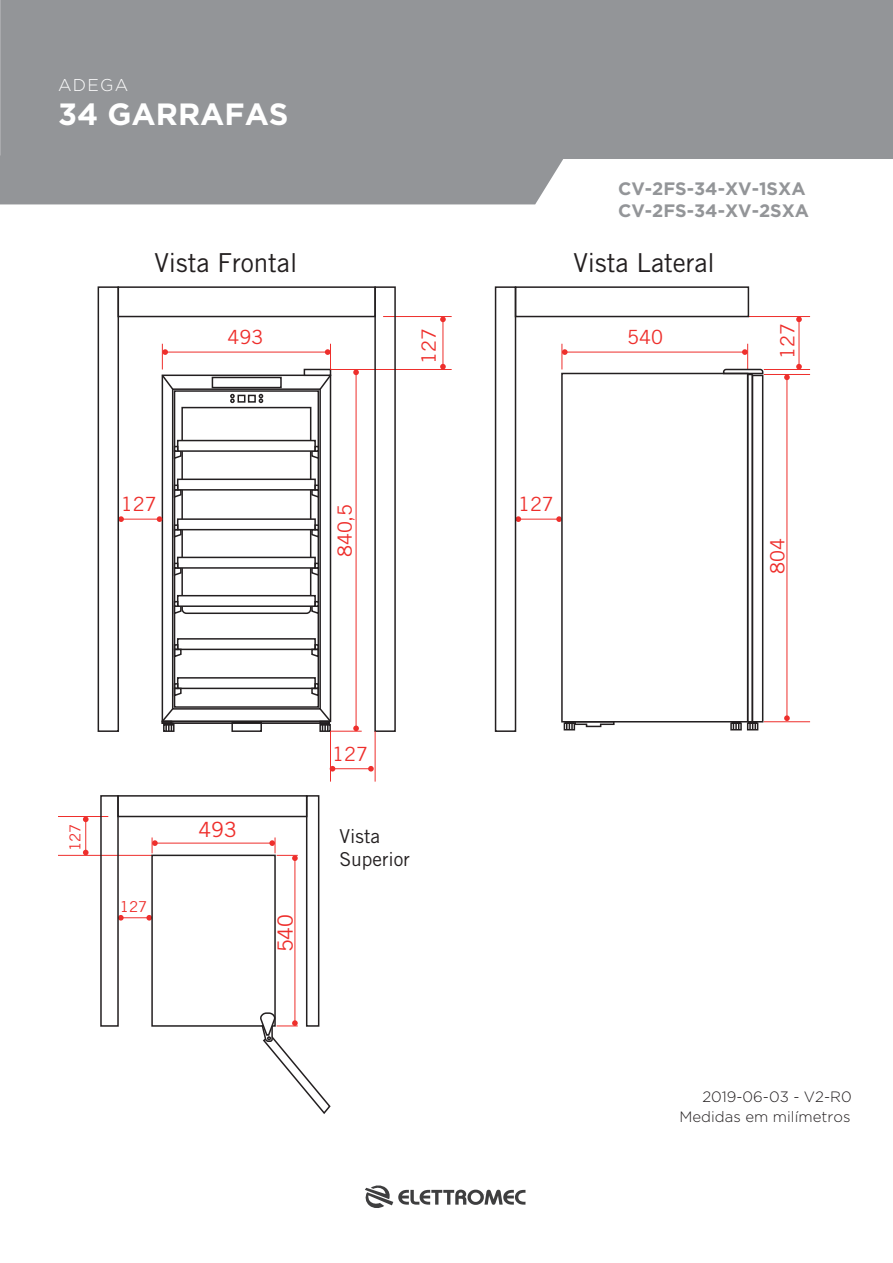
<style>
.page{position:relative;width:893px;height:1263px;background:#fff}
.page>*{position:absolute;margin:0;border:0;box-sizing:border-box;transform-origin:0 0}
.t1{font:700 30.75px "Gotham";color:#fff}
.t2{font:26.1px "Trade Gothic LT Std";color:#231f20}
.t3{font:21px "Trade Gothic LT Std";color:#ee2f2c}
.t4{font:19.65px "Trade Gothic LT Std";color:#ee2f2c}
.t5{font:19.2px/23px "Trade Gothic LT Std";color:#231f20}
.t6{font:700 18px/21.6px "Gotham";color:#939598}
.t7{font:300 17.1px "Gotham";letter-spacing:.075em;color:#fff}
.t8{font:300 15px/19.8px "Gotham";color:#231f20;text-align:right}
.t9{font:15px "Trade Gothic LT Std";color:#ee2f2c}
</style>
<div class="page">
<svg style="left:0;top:0;width:893px;height:204px;background:#9c9da0"></svg>
<svg style="left:365px;top:1185px;width:160px;height:23px"></svg>
<div style="left:162px;top:721px;width:168px;height:3px;border:2px solid #231f20"></div>
<div style="left:163px;top:724px;width:12px;height:8px;border:2px solid #231f20"></div>
<div style="left:319px;top:724px;width:12px;height:8px;border:2px solid #231f20"></div>
<svg style="left:161px;top:707px;width:14px;height:24px"></svg>
<svg style="left:318px;top:707px;width:15px;height:24px"></svg>
<div style="left:177px;top:677px;width:139px;height:12px;border:2px solid #231f20"></div>
<svg style="left:173px;top:683px;width:10px;height:14px"></svg>
<svg style="left:310px;top:683px;width:10px;height:14px"></svg>
<div style="left:177px;top:638px;width:139px;height:12px;border:2px solid #231f20"></div>
<svg style="left:173px;top:644px;width:10px;height:14px"></svg>
<svg style="left:310px;top:644px;width:10px;height:14px"></svg>
<div style="left:231px;top:721px;width:31px;height:11px;border:2px solid #231f20"></div>
<hr style="left:356px;top:372px;width:1px;height:356px;background:#ee2f2c">
<svg style="left:353px;top:725px;width:6px;height:6px"></svg>
<svg style="left:353px;top:370px;width:6px;height:5px"></svg>
<hr style="left:443px;top:319px;width:1px;height:48px;background:#ee2f2c">
<svg style="left:440px;top:364px;width:6px;height:5px"></svg>
<svg style="left:440px;top:317px;width:6px;height:5px"></svg>
<hr style="left:121px;top:519px;width:39px;height:1px;background:#ee2f2c">
<svg style="left:119px;top:516px;width:5px;height:6px"></svg>
<svg style="left:157px;top:344px;width:175px;height:271px"></svg>
<hr style="left:748px;top:316px;width:62px;height:1px;background:#ee2f2c">
<hr style="left:764px;top:369px;width:46px;height:1px;background:#ee2f2c">
<hr style="left:764px;top:374px;width:46px;height:1px;background:#ee2f2c">
<hr style="left:764px;top:721px;width:46px;height:1px;background:#ee2f2c">
<hr style="left:565px;top:352px;width:180px;height:1px;background:#ee2f2c">
<svg style="left:562px;top:344px;width:6px;height:25px"></svg>
<hr style="left:518px;top:519px;width:41px;height:1px;background:#ee2f2c">
<svg style="left:516px;top:516px;width:5px;height:6px"></svg>
<svg style="left:556px;top:516px;width:5px;height:6px"></svg>
<svg style="left:119px;top:915px;width:32px;height:5px"></svg>
<hr style="left:155px;top:843px;width:117px;height:1px;background:#ee2f2c">
<hr style="left:332px;top:768px;width:39px;height:1px;background:#ee2f2c">
<svg style="left:331px;top:766px;width:4px;height:5px"></svg>
<svg style="left:368px;top:766px;width:6px;height:5px"></svg>
<hr style="left:799px;top:319px;width:1px;height:48px;background:#ee2f2c">
<svg style="left:796px;top:364px;width:6px;height:5px"></svg>
<svg style="left:796px;top:317px;width:6px;height:5px"></svg>
<hr style="left:787px;top:377px;width:1px;height:341px;background:#ee2f2c">
<svg style="left:784px;top:715px;width:6px;height:6px"></svg>
<svg style="left:784px;top:375px;width:6px;height:5px"></svg>
<hr style="left:330px;top:369px;width:122px;height:1px;background:#ee2f2c">
<hr style="left:330px;top:731px;width:32px;height:1px;background:#ee2f2c">
<hr style="left:383px;top:316px;width:69px;height:1px;background:#ee2f2c">
<hr style="left:85px;top:819px;width:1px;height:34px;background:#ee2f2c">
<svg style="left:83px;top:850px;width:6px;height:5px"></svg>
<svg style="left:83px;top:817px;width:6px;height:5px"></svg>
<hr style="left:295px;top:858px;width:1px;height:165px;background:#ee2f2c">
<hr style="left:58px;top:855px;width:94px;height:1px;background:#ee2f2c">
<hr style="left:58px;top:816px;width:50px;height:1px;background:#ee2f2c">
<div style="left:98px;top:286px;width:21px;height:446px;border:2px solid #231f20"></div>
<div style="left:374px;top:286px;width:22px;height:446px;border:2px solid #231f20"></div>
<div style="left:118px;top:286px;width:258px;height:31px;border:2px solid #231f20"></div>
<div style="left:100px;top:795px;width:19px;height:232px;border:2px solid #231f20"></div>
<div style="left:306px;top:795px;width:13px;height:232px;border:2px solid #231f20"></div>
<div style="left:117px;top:795px;width:190px;height:22px;border:2px solid #231f20"></div>
<div style="left:495px;top:286px;width:21px;height:446px;border:2px solid #231f20"></div>
<div style="left:515px;top:286px;width:234px;height:31px;border:2px solid #231f20"></div>
<hr style="left:330px;top:731px;width:1px;height:51px;background:#ee2f2c">
<hr style="left:375px;top:731px;width:1px;height:51px;background:#ee2f2c">
<div style="left:561px;top:373px;width:187px;height:349px;border:2px solid #231f20"></div>
<div style="left:564px;top:722px;width:11px;height:8px;border:2px solid #231f20"></div>
<svg style="left:565px;top:720px;width:50px;height:10px"></svg>
<div style="left:730px;top:722px;width:12px;height:8px;border:2px solid #231f20"></div>
<svg style="left:731px;top:721px;width:10px;height:9px"></svg>
<div style="left:747px;top:722px;width:11px;height:8px;border:2px solid #231f20"></div>
<svg style="left:748px;top:722px;width:9px;height:8px"></svg>
<div style="left:747px;top:374px;width:6px;height:348px;border:2px solid #231f20"></div>
<div style="left:752px;top:375px;width:11px;height:347px;border:2px solid #231f20"></div>
<svg style="left:722px;top:344px;width:42px;height:31px"></svg>
<div style="left:151px;top:855px;width:125px;height:172px;border:2px solid #231f20"></div>
<svg style="left:152px;top:837px;width:6px;height:16px"></svg>
<svg style="left:269px;top:837px;width:29px;height:24px"></svg>
<svg style="left:259px;top:1012px;width:72px;height:102px"></svg>
<p class="t7" style="left:58px;top:75px;width:72px">ADEGA</p>
<h1 class="t1" style="left:58px;top:96px;width:232px">34 GARRAFAS</h1>
<p class="t6" style="left:618px;top:178px;width:193px">CV-2FS-34-XV-1SXA<br>CV-2FS-34-XV-2SXA</p>
<h2 class="t2" style="left:154px;top:247px;width:144px">Vista Frontal</h2>
<h2 class="t2" style="left:573px;top:247px;width:143px">Vista Lateral</h2>
<h3 class="t4" style="left:417px;top:364px;width:37px;rotate:-90deg">127</h3>
<h3 class="t4" style="left:776px;top:359px;width:37px;rotate:-90deg">127</h3>
<h3 class="t4" style="left:227px;top:325px;width:37px">493</h3>
<h3 class="t4" style="left:627px;top:325px;width:37px">540</h3>
<h3 class="t4" style="left:121px;top:493px;width:37px">127</h3>
<h3 class="t4" style="left:518px;top:493px;width:37px">127</h3>
<h3 class="t4" style="left:333px;top:557px;width:55px;rotate:-90deg">840,5</h3>
<p class="t9" style="left:66px;top:851px;width:29px;rotate:-90deg">127</p>
<p class="t9" style="left:120px;top:898px;width:29px">127</p>
<h3 class="t3" style="left:198px;top:817px;width:40px">493</h3>
<h3 class="t3" style="left:273px;top:952px;width:40px;rotate:-90deg">540</h3>
<h3 class="t4" style="left:332px;top:742px;width:37px">127</h3>
<p class="t5" style="left:340px;top:824px;width:72px">Vista<br>Superior</p>
<h3 class="t4" style="left:765px;top:573px;width:37px;rotate:-90deg">804</h3>
<p class="t8" style="left:679px;top:1086px;width:174px">2019-06-03 - V2-R0<br>Medidas em milímetros</p>
</div>
